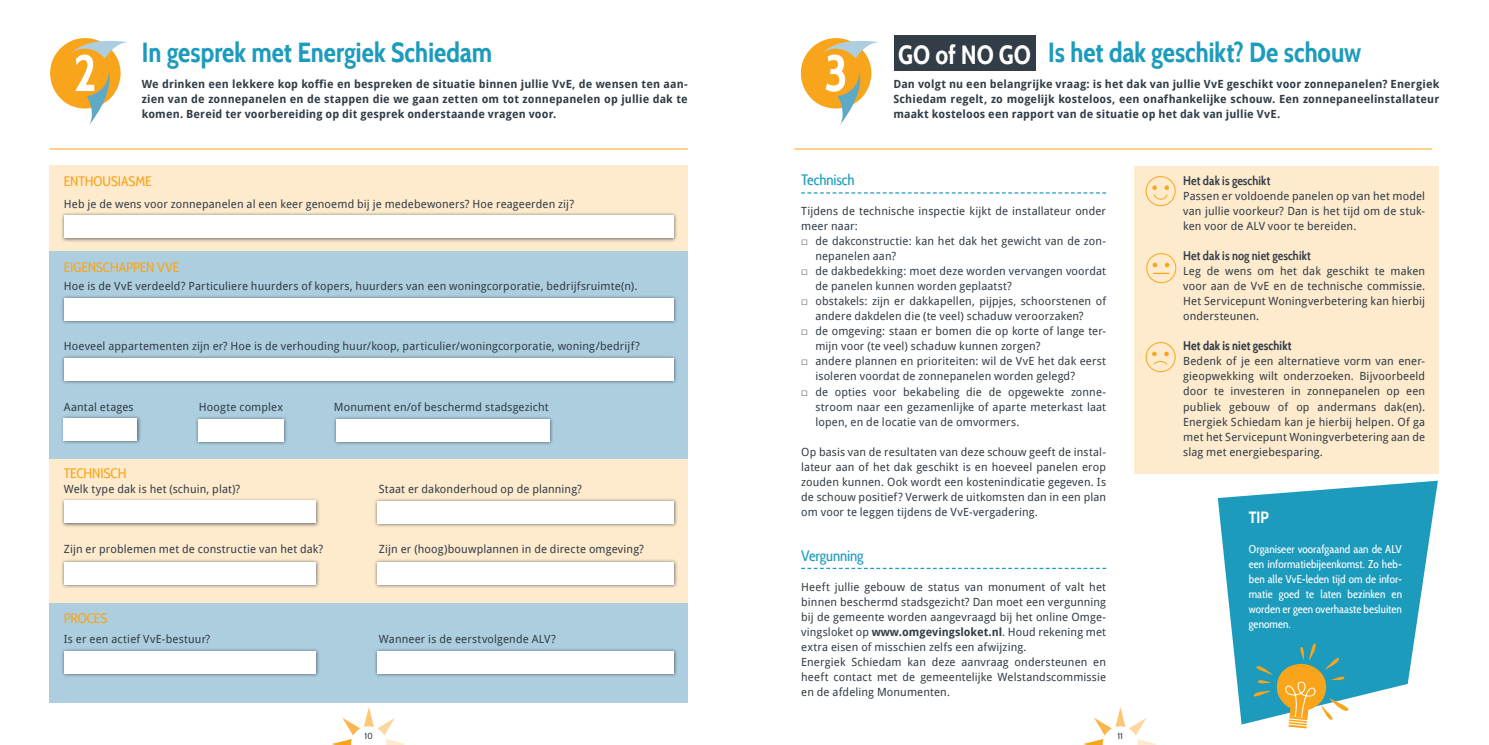
<style>
.page{position:relative;width:1489px;height:745px;background:#fff}
.page>*{position:absolute;margin:0;border:0;box-sizing:border-box;transform-origin:0 0}
.t1{font:700 51.12px "Cabin Condensed";color:#fff}
.Titelblad{font:700 27.5px "Cabin Condensed";color:#1c9bbd}
.Titelblad-2{font:700 26.25px "Cabin Condensed";letter-spacing:-.005em;color:#fff}
.t2{font:700 16.25px "Cabin Condensed";color:#fff}
.Alineakoppen{font:15px "Cabin Condensed";letter-spacing:-.005em;color:#1c9bbd}
.Koppen_links_blauw{font:13.75px "Cabin Condensed";letter-spacing:-.005em;color:#f9a51b}
.Kopjes{font:600 12.5px "Cabin Condensed";letter-spacing:.005em;color:#323d47}
.Kopjes-2{font:700 12.5px "Cabin Condensed";letter-spacing:.01em;color:#323d47}
.t3{font:11.25px/15px "Droid Sans";letter-spacing:.01em;color:#323d47;text-align:justify}
.Introteksten_bij_hoo{font:700 11.25px/15px "Droid Sans";letter-spacing:.015em;color:#323d47;text-align:justify}
.Tips_inhoud{font:11.25px/15px "Cabin Condensed";letter-spacing:.005em;color:#fff;text-align:justify}
.t4{font:8.75px "Cabin Condensed";color:#323d47}
.s1{font-family:"Verdana"}
.s2{font-weight:700}
</style>
<div class="page">
<svg style="left:1083px;top:707px;width:73px;height:37px"></svg>
<svg style="left:332px;top:707px;width:73px;height:37px"></svg>
<div style="left:50px;top:165px;width:637px;height:86px;background:#feeacc"></div>
<div style="left:60px;top:212px;width:618px;height:30px;background:#323d47;opacity:.75"></div>
<div style="left:64px;top:215px;width:609px;height:23px;background:#fff"></div>
<div style="left:50px;top:457px;width:637px;height:145px;background:#feeacc"></div>
<div style="left:60px;top:497px;width:260px;height:30px;background:#323d47;opacity:.75"></div>
<div style="left:64px;top:500px;width:251px;height:23px;background:#fff"></div>
<div style="left:60px;top:558px;width:260px;height:30px;background:#323d47;opacity:.75"></div>
<div style="left:64px;top:561px;width:251px;height:23px;background:#fff"></div>
<div style="left:50px;top:602px;width:637px;height:100px;background:#adcedf"></div>
<div style="left:60px;top:647px;width:260px;height:30px;background:#323d47;opacity:.75"></div>
<div style="left:64px;top:650px;width:251px;height:23px;background:#fff"></div>
<div style="left:50px;top:251px;width:637px;height:207px;background:#adcedf"></div>
<div style="left:60px;top:294px;width:618px;height:31px;background:#323d47;opacity:.75"></div>
<div style="left:64px;top:298px;width:609px;height:22px;background:#fff"></div>
<div style="left:60px;top:354px;width:618px;height:31px;background:#323d47;opacity:.75"></div>
<div style="left:64px;top:358px;width:609px;height:22px;background:#fff"></div>
<div style="left:60px;top:414px;width:81px;height:31px;background:#323d47;opacity:.75"></div>
<div style="left:64px;top:418px;width:73px;height:22px;background:#fff"></div>
<div style="left:195px;top:415px;width:93px;height:31px;background:#323d47;opacity:.75"></div>
<div style="left:198px;top:419px;width:85px;height:22px;background:#fff"></div>
<div style="left:332px;top:415px;width:222px;height:31px;background:#323d47;opacity:.75"></div>
<div style="left:335px;top:419px;width:214px;height:22px;background:#fff"></div>
<div style="left:373px;top:558px;width:305px;height:30px;background:#323d47;opacity:.75"></div>
<div style="left:377px;top:562px;width:296px;height:22px;background:#fff"></div>
<div style="left:373px;top:498px;width:305px;height:30px;background:#323d47;opacity:.75"></div>
<div style="left:377px;top:501px;width:296px;height:22px;background:#fff"></div>
<div style="left:373px;top:647px;width:305px;height:30px;background:#323d47;opacity:.75"></div>
<div style="left:377px;top:650px;width:296px;height:23px;background:#fff"></div>
<svg style="left:50px;top:38px;width:78px;height:87px"></svg>
<hr style="left:50px;top:149px;width:637px;height:1px;background:#f9a51b">
<svg style="left:801px;top:192px;width:305px;height:1px"></svg>
<svg style="left:801px;top:567px;width:305px;height:1px"></svg>
<div style="left:1134px;top:165px;width:305px;height:308px;background:#feeacc"></div>
<svg style="left:1145px;top:176px;width:30px;height:30px"></svg>
<svg style="left:1145px;top:342px;width:30px;height:30px"></svg>
<svg style="left:1146px;top:253px;width:30px;height:30px"></svg>
<svg style="left:800px;top:38px;width:79px;height:87px"></svg>
<div style="left:893px;top:35px;width:142px;height:36px;background:#323d47"></div>
<hr style="left:794px;top:149px;width:637px;height:1px;background:#f9a51b">
<svg style="left:1217px;top:480px;width:220px;height:244px;fill:#1c9bbd"></svg>
<svg style="left:1252px;top:640px;width:100px;height:89px"></svg>
<p class="t1" style="left:73px;top:42px;width:25px">2</p>
<p class="Titelblad" style="left:142px;top:36px;width:352px">In gesprek met Energiek Schiedam</p>
<p class="Introteksten_bij_hoo" style="left:142px;top:76px;width:547px">We drinken een lekkere kop koffie en bespreken de situatie binnen jullie VvE, de wensen ten aan&shy;zien van de zonnepanelen en de stappen die we gaan zetten om tot zonnepanelen op jullie dak te komen. Bereid ter voorbereiding op dit gesprek onderstaande vragen voor.</p>
<p class="Koppen_links_blauw" style="left:64px;top:172px;width:89px">ENTHOUSIASME</p>
<p class="t3" style="left:64px;top:196px;width:512px">Heb je de wens voor zonnepanelen al een keer genoemd bij je medebewoners? Hoe reageerden zij?</p>
<p class="Koppen_links_blauw" style="left:64px;top:258px;width:117px">EIGENSCHAPPEN VVE</p>
<p class="t3" style="left:64px;top:278px;width:575px">Hoe is de VvE verdeeld? Particuliere huurders of kopers, huurders van een woningcorporatie, bedrijfsruimte(n).</p>
<p class="t3" style="left:64px;top:338px;width:577px">Hoeveel appartementen zijn er? Hoe is de verhouding huur/koop, particulier/woningcorporatie, woning/bedrijf?</p>
<p class="t3" style="left:64px;top:398px;width:71px">Aantal etages</p>
<p class="t3" style="left:199px;top:398px;width:86px">Hoogte complex</p>
<p class="t3" style="left:334px;top:398px;width:216px">Monument en/of beschermd stadsgezicht</p>
<p class="Koppen_links_blauw" style="left:64px;top:464px;width:64px">TECHNISCH</p>
<p class="t3" style="left:64px;top:481px;width:178px">Welk type dak is het (schuin, plat)?</p>
<p class="t3" style="left:379px;top:481px;width:204px">Staat er dakonderhoud op de planning?</p>
<p class="t3" style="left:64px;top:541px;width:261px">Zijn er problemen met de constructie van het dak?</p>
<p class="t3" style="left:379px;top:541px;width:266px">Zijn er (hoog)bouwplannen in de directe omgeving?</p>
<p class="Koppen_links_blauw" style="left:64px;top:609px;width:45px">PROCES</p>
<p class="t3" style="left:64px;top:631px;width:148px">Is er een actief VvE-bestuur?</p>
<p class="t3" style="left:379px;top:631px;width:178px">Wanneer is de eerstvolgende ALV?</p>
<p class="Titelblad" style="left:1048px;top:36px;width:314px">Is het dak geschikt? De schouw</p>
<p class="Introteksten_bij_hoo" style="left:893px;top:76px;width:547px">Dan volgt nu een belangrijke vraag: is het dak van jullie VvE geschikt voor zonnepanelen? Energiek Schiedam regelt, zo mogelijk kosteloos, een onafhankelijke schouw. Een zonnepaneelinstallateur maakt kosteloos een rapport van de situatie op het dak van jullie VvE.</p>
<p class="t1" style="left:824px;top:42px;width:25px">3</p>
<p class="Titelblad-2" style="left:898px;top:39px;width:134px">GO of NO GO</p>
<p class="Alineakoppen" style="left:801px;top:171px;width:55px">Technisch</p>
<p class="t3" style="left:801px;top:203px;width:306px">Tijdens de technische inspectie kijkt de installateur onder meer naar:</p>
<p class="t3" style="left:815px;top:233px;width:292px;text-indent:-14px"><span class="s1">□</span> de dakconstructie: kan het dak het gewicht van de zon&shy;nepanelen aan?</p>
<p class="t3" style="left:815px;top:263px;width:292px;text-indent:-14px"><span class="s1">□</span> de dakbedekking: moet deze worden vervangen voordat de panelen kunnen worden geplaatst?</p>
<p class="t3" style="left:815px;top:293px;width:292px;text-indent:-14px"><span class="s1">□</span> obstakels: zijn er dakkapellen, pijpjes, schoorstenen of andere dakdelen die (te veel) schaduw veroorzaken?</p>
<p class="t3" style="left:815px;top:323px;width:292px;text-indent:-14px"><span class="s1">□</span> de omgeving: staan er bomen die op korte of lange ter&shy;mijn voor (te veel) schaduw kunnen zorgen?</p>
<p class="t3" style="left:815px;top:353px;width:292px;text-indent:-14px"><span class="s1">□</span> andere plannen en prioriteiten: wil de VvE het dak eerst isoleren voordat de zonnepanelen worden gelegd?</p>
<p class="t3" style="left:815px;top:383px;width:292px;text-indent:-14px"><span class="s1">□</span> de opties voor bekabeling die de opgewekte zonne&shy;stroom naar een gezamenlijke of aparte meterkast laat lopen, en de locatie van de omvormers.</p>
<p class="t3" style="left:801px;top:443px;width:306px">Op basis van de resultaten van deze schouw geeft de instal&shy;lateur aan of het dak geschikt is en hoeveel panelen erop zouden kunnen. Ook wordt een kostenindicatie gegeven. Is de schouw positief? Verwerk de uitkomsten dan in een plan om voor te leggen tijdens de VvE-vergadering.</p>
<p class="Alineakoppen" style="left:801px;top:546px;width:64px">Vergunning</p>
<p class="t3" style="left:801px;top:578px;width:306px">Heeft jullie gebouw de status van monument of valt het binnen beschermd stadsgezicht? Dan moet een vergunning bij de gemeente worden aangevraagd bij het online Omge&shy;vingsloket op <span class="s2">www.omgevingsloket.nl</span>. Houd rekening met extra eisen of misschien zelfs een afwijzing.</p>
<p class="t3" style="left:801px;top:653px;width:306px">Energiek Schiedam kan deze aanvraag ondersteunen en heeft contact met de gemeentelijke Welstandscommissie en de afdeling Monumenten.</p>
<p class="Kopjes" style="left:1183px;top:173px;width:89px">Het dak is geschikt</p>
<p class="t3" style="left:1183px;top:188px;width:243px">Passen er voldoende panelen op van het model van jullie voorkeur? Dan is het tijd om de stuk&shy;ken voor de ALV voor te bereiden.</p>
<p class="Kopjes" style="left:1183px;top:248px;width:129px">Het dak is nog niet geschikt</p>
<p class="t3" style="left:1183px;top:263px;width:243px">Leg de wens om het dak geschikt te maken voor aan de VvE en de technische commissie.<br>Het Servicepunt Woningverbetering kan hierbij ondersteunen.</p>
<p class="Kopjes-2" style="left:1183px;top:338px;width:110px">Het dak is niet geschikt</p>
<p class="t3" style="left:1183px;top:353px;width:243px">Bedenk of je een alternatieve vorm van ener&shy;gieopwekking wilt onderzoeken. Bijvoorbeeld door te investeren in zonnepanelen op een publiek gebouw of op andermans dak(en).<br>Energiek Schiedam kan je hierbij helpen. Of ga met het Servicepunt Woningverbetering aan de slag met energiebesparing.</p>
<p class="t2" style="left:1248px;top:507px;width:22px">TIP</p>
<p class="Tips_inhoud" style="left:1248px;top:541px;width:155px">Organiseer voorafgaand aan de ALV een informatiebijeenkomst. Zo heb&shy;ben alle VvE-leden tijd om de infor&shy;matie goed te laten bezinken en worden er geen overhaaste besluiten genomen.</p>
<p class="t4" style="left:364px;top:730px;width:10px">10</p>
<p class="t4" style="left:1117px;top:730px;width:7px">11</p>
</div>
